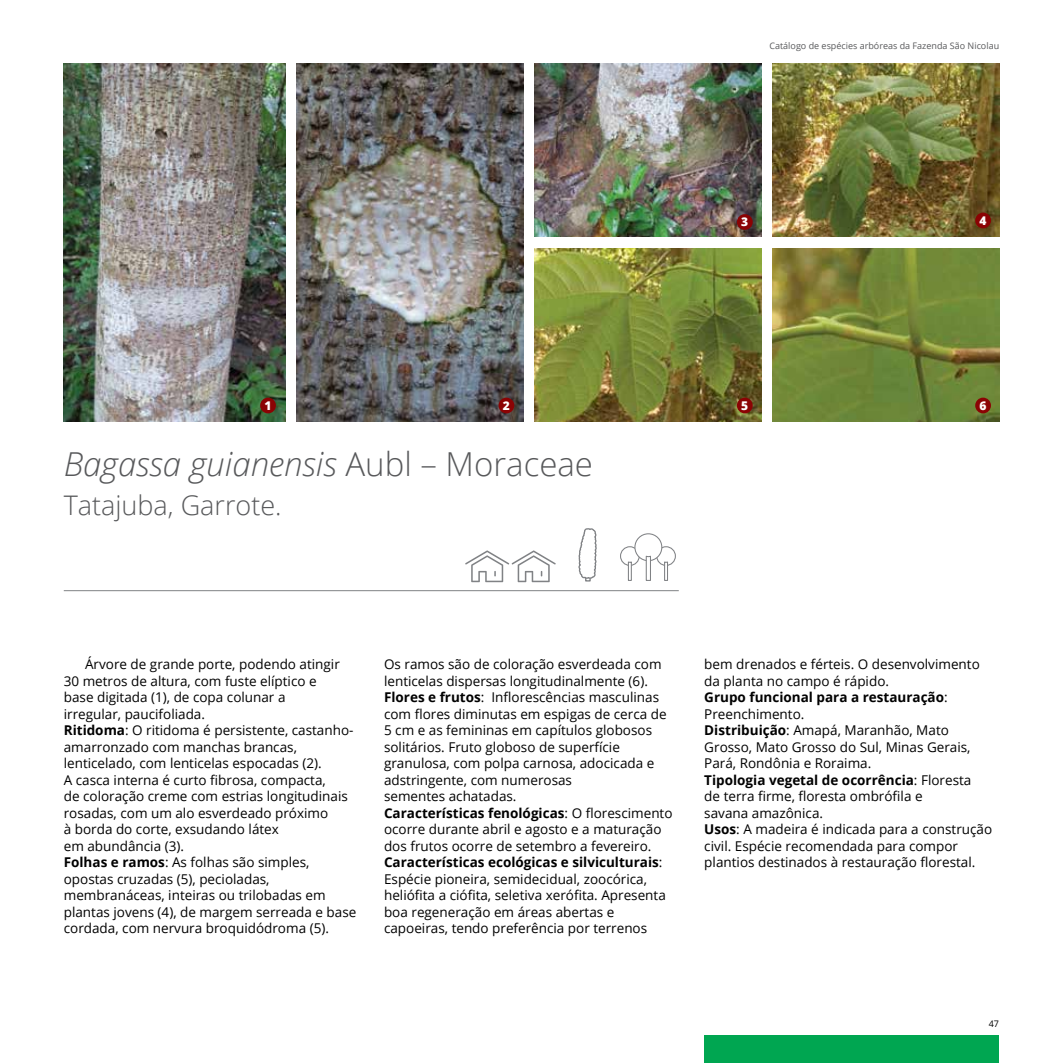
<style>
.page{position:relative;width:1063px;height:1063px;background:#fff}
.page>*{position:absolute;margin:0;border:0;box-sizing:border-box;transform-origin:0 0}
.t1{font:italic 300 33px "Open Sans";color:#58595b}
.t2{font:300 27px "Open Sans";color:#58595b}
.t3{font:13.5px/16.5px "Open Sans";color:#000}
.t4{font:800 12px "Open Sans";color:#fff}
.t5{font:9px "Open Sans";color:#58595b}
.t6{font:9px "Open Sans";color:#000}
.s1{font-style:normal}
.s2{font-weight:700}
</style>
<div class="page">
<div style="left:704px;top:1035px;width:295px;height:28px;background:#00a651"></div>
<img style="left:64px;top:64px;width:222px;height:358px">
<img style="left:296px;top:64px;width:227px;height:358px">
<img style="left:534px;top:64px;width:227px;height:173px">
<img style="left:534px;top:249px;width:227px;height:173px">
<img style="left:772px;top:64px;width:227px;height:173px">
<img style="left:772px;top:249px;width:227px;height:173px">
<div style="left:975px;top:398px;width:16px;height:15px;background:#8b0304;border-radius:50%"></div>
<div style="left:737px;top:398px;width:16px;height:15px;background:#8b0304;border-radius:50%"></div>
<div style="left:737px;top:214px;width:16px;height:16px;background:#8b0304;border-radius:50%"></div>
<div style="left:499px;top:398px;width:15px;height:15px;background:#8b0304;border-radius:50%"></div>
<div style="left:260px;top:398px;width:16px;height:15px;background:#8b0304;border-radius:50%"></div>
<div style="left:975px;top:213px;width:16px;height:15px;background:#8b0304;border-radius:50%"></div>
<div style="left:620px;top:546px;width:20px;height:20px;border:1px solid #808285;border-radius:50%"></div>
<svg style="left:627px;top:561px;width:5px;height:20px"></svg>
<div style="left:656px;top:546px;width:20px;height:20px;border:1px solid #808285;border-radius:50%"></div>
<svg style="left:664px;top:561px;width:5px;height:20px"></svg>
<div style="left:635px;top:534px;width:27px;height:27px;background:#fff;border-radius:50%"></div>
<div style="left:634px;top:533px;width:28px;height:28px;border:1px solid #808285;border-radius:50%"></div>
<svg style="left:645px;top:555px;width:7px;height:26px"></svg>
<hr style="left:64px;top:590px;width:615px;height:1px;background:#808285">
<svg style="left:465px;top:550px;width:91px;height:32px"></svg>
<div style="left:585px;top:564px;width:6px;height:18px;border:1px solid #808285"></div>
<svg style="left:578px;top:528px;width:19px;height:51px"></svg>
<p class="t4" style="left:265px;top:396px;width:9px">1</p>
<p class="t4" style="left:503px;top:396px;width:9px">2</p>
<h1 class="t1" style="left:64px;top:442px;width:531px">Bagassa guianensis <span class="s1">Aubl – Moraceae</span></h1>
<h2 class="t2" style="left:64px;top:487px;width:219px">Tatajuba, Garrote.</h2>
<p class="t5" style="left:769px;top:40px;width:231px">Catálogo de espécies arbóreas da Fazenda São Nicolau</p>
<p class="t4" style="left:741px;top:213px;width:9px">3</p>
<p class="t4" style="left:980px;top:211px;width:9px">4</p>
<p class="t4" style="left:741px;top:396px;width:9px">5</p>
<p class="t4" style="left:980px;top:396px;width:9px">6</p>
<p class="t3" style="left:64px;top:656px;width:294px;text-indent:21px">Árvore de grande porte, podendo atingir 30 metros de altura, com fuste elíptico e<br>base digitada (1), de copa colunar a<br>irregular, paucifoliada.<br><span class="s2">Ritidoma</span>: O ritidoma é persistente, castanho&shy;amarronzado com manchas brancas, lenticelado, com lenticelas espocadas (2).<br>A casca interna é curto fibrosa, compacta,<br>de coloração creme com estrias longitudinais rosadas, com um alo esverdeado próximo<br>à borda do corte, exsudando látex<br>em abundância (3).<br><span class="s2">Folhas e ramos</span>: As folhas são simples, opostas cruzadas (5), pecioladas, membranáceas, inteiras ou trilobadas em plantas jovens (4), de margem serreada e base cordada, com nervura broquidódroma (5).</p>
<p class="t3" style="left:384px;top:656px;width:290px">Os ramos são de coloração esverdeada com lenticelas dispersas longitudinalmente (6).<br><span class="s2">Flores e frutos</span>: Inflorescências masculinas com flores diminutas em espigas de cerca de 5 cm e as femininas em capítulos globosos solitários. Fruto globoso de superfície granulosa, com polpa carnosa, adocicada e adstringente, com numerosas<br>sementes achatadas.<br><span class="s2">Características fenológicas</span>: O florescimento ocorre durante abril e agosto e a maturação dos frutos ocorre de setembro a fevereiro.<br><span class="s2">Características ecológicas e silviculturais</span>:<br>Espécie pioneira, semidecidual, zoocórica, heliófita a ciófita, seletiva xerófita. Apresenta boa regeneração em áreas abertas e capoeiras, tendo preferência por terrenos</p>
<p class="t3" style="left:704px;top:656px;width:289px">bem drenados e férteis. O desenvolvimento da planta no campo é rápido.<br><span class="s2">Grupo funcional para a restauração</span>:<br>Preenchimento.<br><span class="s2">Distribuição</span>: Amapá, Maranhão, Mato Grosso, Mato Grosso do Sul, Minas Gerais, Pará, Rondônia e Roraima.<br><span class="s2">Tipologia vegetal de ocorrência</span>: Floresta<br>de terra firme, floresta ombrófila e<br>savana amazônica.<br><span class="s2">Usos</span>: A madeira é indicada para a construção civil. Espécie recomendada para compor plantios destinados à restauração florestal.</p>
<p class="t6" style="left:989px;top:1017px;width:12px">47</p>
</div>
